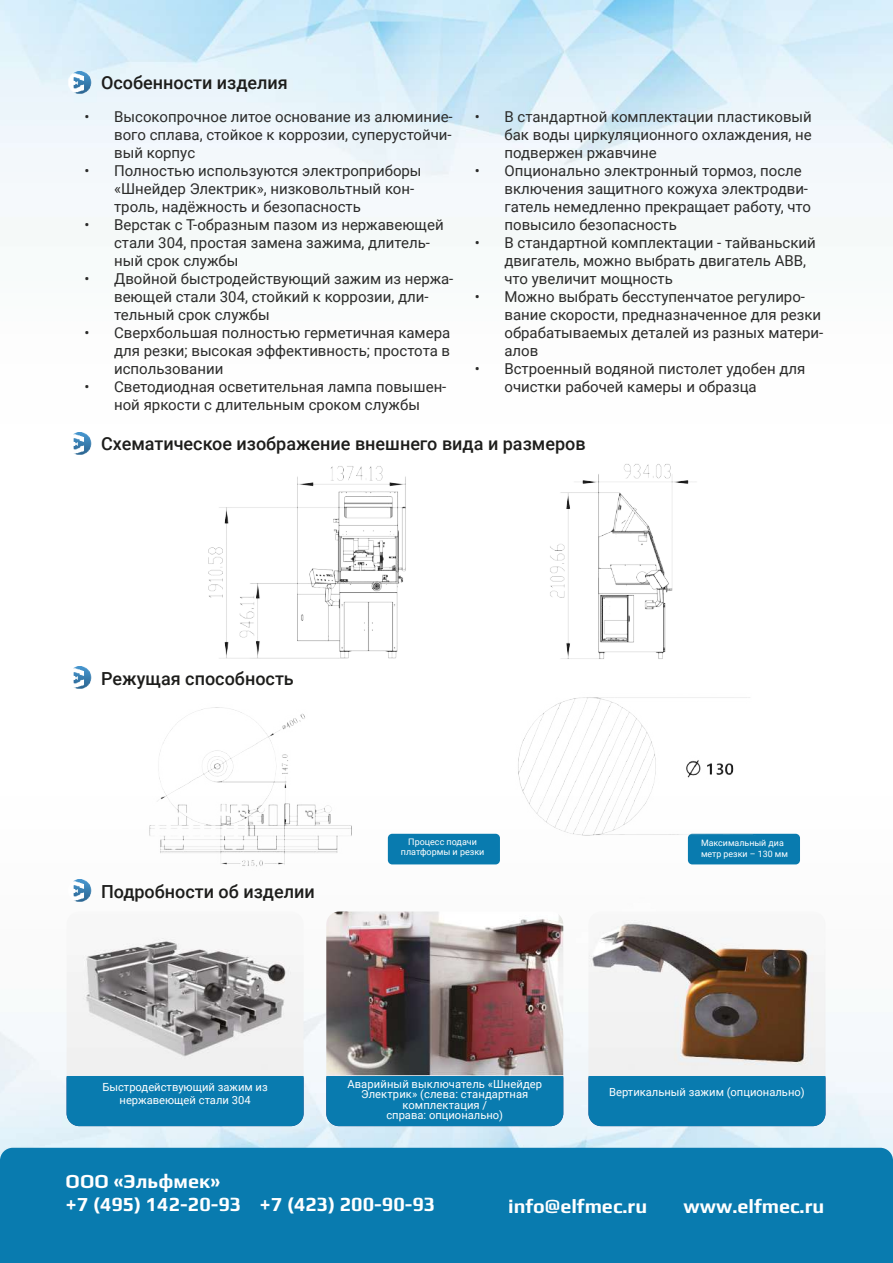
<style>
.page{position:relative;width:893px;height:1263px;background:#fff}
.page>*{position:absolute;margin:0;border:0;box-sizing:border-box;transform-origin:0 0}
.t1{font:700 19.8px/23.7px "Play";color:#fff}
.t2{font:500 18px "Roboto";color:#1d1d1b}
.t3{font:15px/18px "Roboto";color:#2b2b2a}
.t4{font:11.25px/10.5px "Roboto";color:#fff;text-align:center}
.t5{font:9px/10.8px "Roboto";color:#fff;text-align:center}
.t6{font:8.85px/10.6px "Roboto";color:#fff}
</style>
<div class="page">
<img style="left:0;top:0;width:893px;height:1148px">
<div style="left:0;top:1148px;width:893px;height:115px;background:#097baf"></div>
<img style="left:67px;top:71px;width:25px;height:22px">
<img style="left:67px;top:433px;width:25px;height:21px">
<img style="left:67px;top:667px;width:25px;height:22px">
<img style="left:67px;top:880px;width:25px;height:22px">
<img style="left:67px;top:911px;width:237px;height:166px">
<div style="left:67px;top:1077px;width:237px;height:49px;background:#097baf"></div>
<img style="left:326px;top:911px;width:237px;height:166px">
<div style="left:326px;top:1077px;width:237px;height:49px;background:#097baf"></div>
<img style="left:588px;top:911px;width:237px;height:166px">
<div style="left:588px;top:1077px;width:237px;height:49px;background:#097baf"></div>
<div style="left:688px;top:834px;width:112px;height:30px;background:#097baf;border-radius:4px"></div>
<img style="left:131px;top:688px;width:630px;height:187px">
<img style="left:193px;top:454px;width:506px;height:227px">
<p class="t2" style="left:101px;top:70px;width:188px">Особенности изделия</p>
<p class="t3" style="left:114px;top:107px;width:340px;text-align:justify;text-indent:-30px">• Высокопрочное литое основание из алюминие&shy;вого сплава, стойкое к коррозии, суперустойчи&shy;вый корпус</p>
<p class="t3" style="left:114px;top:161px;width:309px;text-indent:-30px">• Полностью используются электроприборы «Шнейдер Электрик», низковольтный кон&shy;троль, надёжность и безопасность</p>
<p class="t3" style="left:114px;top:215px;width:331px;text-indent:-30px">• Верстак с Т-образным пазом из нержавеющей стали 304, простая замена зажима, длитель&shy;ный срок службы</p>
<p class="t3" style="left:114px;top:269px;width:341px;text-indent:-30px">• Двойной быстродействующий зажим из нержа&shy;веющей стали 304, стойкий к коррозии, дли&shy;тельный срок службы</p>
<p class="t3" style="left:114px;top:323px;width:338px;text-align:justify;text-indent:-30px">• Сверхбольшая полностью герметичная камера для резки; высокая эффективность; простота в использовании</p>
<p class="t3" style="left:84px;top:377px;width:364px;text-align:center">• Светодиодная осветительная лампа повышен&shy;ной яркости с длительным сроком службы</p>
<p class="t3" style="left:504px;top:107px;width:309px;text-align:justify;text-indent:-30px">• В стандартной комплектации пластиковый бак воды циркуляционного охлаждения, не подвержен ржавчине</p>
<p class="t3" style="left:504px;top:161px;width:308px;text-indent:-30px">• Опционально электронный тормоз, после включения защитного кожуха электродви&shy;гатель немедленно прекращает работу, что повысило безопасность</p>
<p class="t3" style="left:504px;top:233px;width:313px;text-indent:-30px">• В стандартной комплектации - тайваньский двигатель, можно выбрать двигатель АВВ, что увеличит мощность</p>
<p class="t3" style="left:504px;top:287px;width:320px;text-indent:-30px">• Можно выбрать бесступенчатое регулиро&shy;вание скорости, предназначенное для резки обрабатываемых деталей из разных матери&shy;алов</p>
<p class="t3" style="left:504px;top:359px;width:302px;text-indent:-30px">• Встроенный водяной пистолет удобен для очистки рабочей камеры и образца</p>
<p class="t2" style="left:101px;top:431px;width:486px">Схематическое изображение внешнего вида и размеров</p>
<p class="t2" style="left:101px;top:666px;width:194px">Режущая способность</p>
<p class="t2" style="left:101px;top:879px;width:215px">Подробности об изделии</p>
<p class="t5" style="left:401px;top:836px;width:85px">Процесс подачи платформы и резки</p>
<p class="t6" style="left:701px;top:837px;width:89px">Максимальный диа метр резки – 130 мм</p>
<p class="t4" style="left:102px;top:1079px;width:167px;line-height:13.5px">Быстродействующий зажим из нержавеющей стали 304</p>
<p class="t4" style="left:347px;top:1078px;width:196px">Аварийный выключатель «Шнейдер<br>Электрик» (слева: стандартная комплектация /<br>справа: опционально)</p>
<p class="t4" style="left:609px;top:1086px;width:197px">Вертикальный зажим (опционально)</p>
<h1 class="t1" style="left:66px;top:1167px;width:371px">ООО «Эльфмек»<br>+7 (495) 142-20-93 +7 (423) 200-90-93</h1>
<h1 class="t1" style="left:508px;top:1192px;width:141px">info@elfmec.ru</h1>
<h1 class="t1" style="left:684px;top:1192px;width:142px">www.elfmec.ru</h1>
</div>
